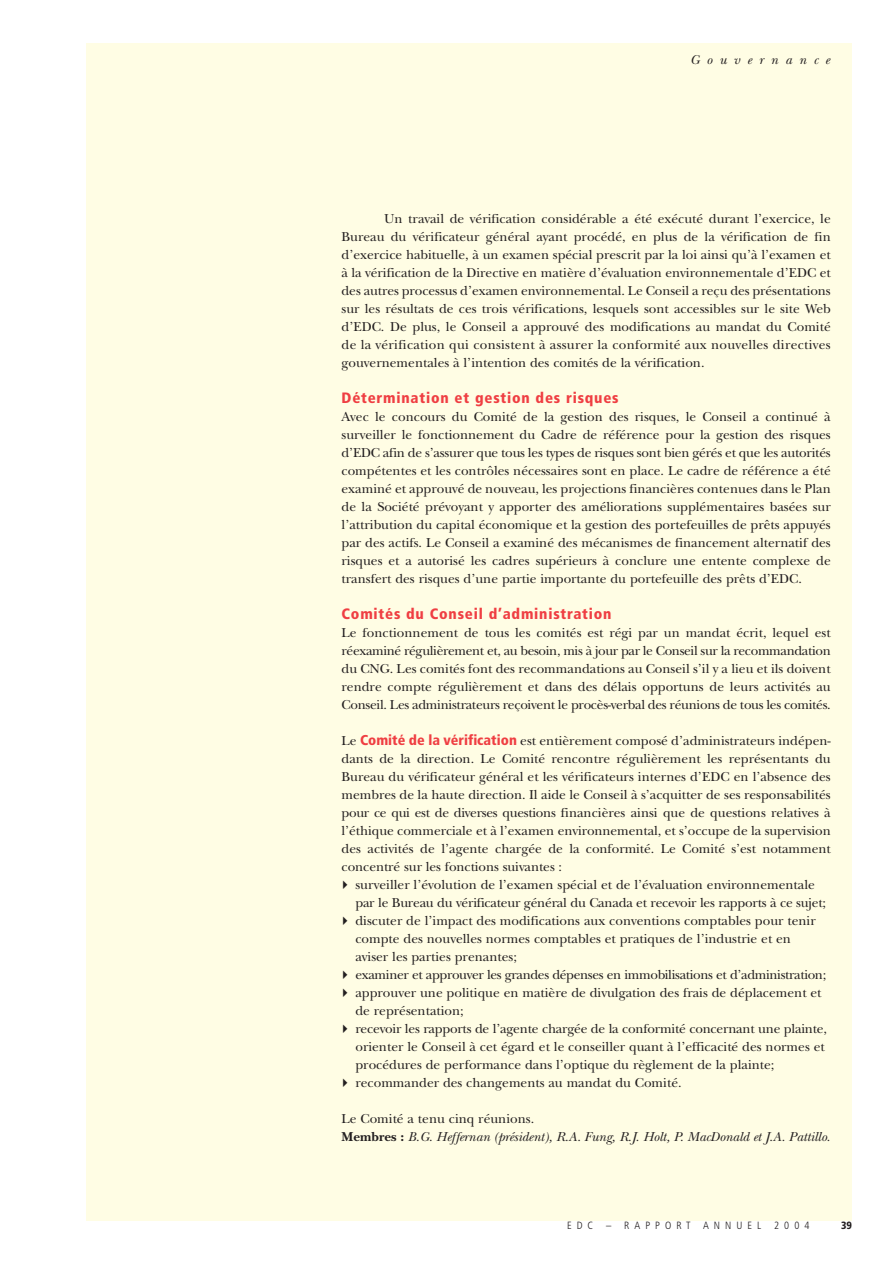
<style>
.page{position:relative;width:893px;height:1263px;background:#fff}
.page>*{position:absolute;margin:0;border:0;box-sizing:border-box;transform-origin:0 0}
.t1{font:900 condensed 15px "Frutiger";letter-spacing:.05em;color:#ef3e42}
.t2{font:13.5px/18px "New Baskerville";color:#231f20;text-align:justify}
.t3{font:italic 13.5px/18px "New Baskerville";letter-spacing:-.005em;color:#231f20}
.t4{font:italic 13.5px "New Baskerville";letter-spacing:.52em;color:#231f20}
.t5{font:300 condensed 10.5px "Frutiger";letter-spacing:.48em;color:#231f20}
.t6{font:900 condensed 10.5px "Frutiger";color:#231f20}
.s1{font-family:"Frutiger";font-weight:900;font-stretch:condensed;font-size:14.25px;color:#ef3e42}
.s2{font-style:normal}
.s3{font-weight:700;font-style:normal}
</style>
<div class="page">
<div style="left:86px;top:43px;width:766px;height:1178px;background:#fffde4"></div>
<svg style="left:343px;top:880px;width:4px;height:9px"></svg>
<svg style="left:343px;top:916px;width:4px;height:9px"></svg>
<svg style="left:343px;top:970px;width:4px;height:9px"></svg>
<svg style="left:343px;top:988px;width:4px;height:9px"></svg>
<svg style="left:343px;top:1024px;width:4px;height:9px"></svg>
<svg style="left:343px;top:1078px;width:4px;height:9px"></svg>
<p class="t4" style="left:690px;top:55px;width:141px">Gouvernance</p>
<p class="t2" style="left:341px;top:211px;width:491px;text-indent:43px">Un travail de vérification considérable a été exécuté durant l’exercice, le Bureau du vérificateur général ayant procédé, en plus de la vérification de fin d’exercice habituelle, à un examen spécial prescrit par la loi ainsi qu’à l’examen et à la vérification de la Directive en matière d’évaluation environnementale d’EDC et des autres processus d’examen environnemental. Le Conseil a reçu des présentations sur les résultats de ces trois vérifications, lesquels sont accessibles sur le site Web d’EDC. De plus, le Conseil a approuvé des modifications au mandat du Comité de la vérification qui consistent à assurer la conformité aux nouvelles directives gouvernementales à l’intention des comités de la vérification.</p>
<p class="t1" style="left:341px;top:392px;width:278px">Détermination et gestion des risques</p>
<p class="t2" style="left:341px;top:409px;width:491px">Avec le concours du Comité de la gestion des risques, le Conseil a continué à surveiller le fonctionnement du Cadre de référence pour la gestion des risques d’EDC afin de s’assurer que tous les types de risques sont bien gérés et que les autorités compétentes et les contrôles nécessaires sont en place. Le cadre de référence a été examiné et approuvé de nouveau, les projections financières contenues dans le Plan de la Société prévoyant y apporter des améliorations supplémentaires basées sur l’attribution du capital économique et la gestion des portefeuilles de prêts appuyés par des actifs. Le Conseil a examiné des mécanismes de financement alternatif des risques et a autorisé les cadres supérieurs à conclure une entente complexe de transfert des risques d’une partie importante du portefeuille des prêts d’EDC.</p>
<p class="t1" style="left:341px;top:608px;width:271px">Comités du Conseil d’administration</p>
<p class="t2" style="left:341px;top:625px;width:491px">Le fonctionnement de tous les comités est régi par un mandat écrit, lequel est réexaminé régulièrement et, au besoin, mis à jour par le Conseil sur la recommandation du CNG. Les comités font des recommandations au Conseil s’il y a lieu et ils doivent rendre compte régulièrement et dans des délais opportuns de leurs activités au Conseil. Les administrateurs reçoivent le procès-verbal des réunions de tous les comités.</p>
<p class="t2" style="left:341px;top:733px;width:491px">Le <span class="s1">Comité de la vérification</span> est entièrement composé d’administrateurs indépen&shy;dants de la direction. Le Comité rencontre régulièrement les représentants du Bureau du vérificateur général et les vérificateurs internes d’EDC en l’absence des membres de la haute direction. Il aide le Conseil à s’acquitter de ses responsabilités pour ce qui est de diverses questions financières ainsi que de questions relatives à l’éthique commerciale et à l’examen environnemental, et s’occupe de la supervision des activités de l’agente chargée de la conformité. Le Comité s’est notamment concentré sur les fonctions suivantes :</p>
<p class="t2" style="left:355px;top:877px;width:473px;text-align:left">surveiller l’évolution de l’examen spécial et de l’évaluation environnementale par le Bureau du vérificateur général du Canada et recevoir les rapports à ce sujet; discuter de l’impact des modifications aux conventions comptables pour tenir compte des nouvelles normes comptables et pratiques de l’industrie et en aviser les parties prenantes;<br>examiner et approuver les grandes dépenses en immobilisations et d’administration; approuver une politique en matière de divulgation des frais de déplacement et de représentation;<br>recevoir les rapports de l’agente chargée de la conformité concernant une plainte, orienter le Conseil à cet égard et le conseiller quant à l’efficacité des normes et procédures de performance dans l’optique du règlement de la plainte; recommander des changements au mandat du Comité.</p>
<p class="t3" style="left:341px;top:1111px;width:490px"><span class="s2">Le Comité a tenu cinq réunions.<br></span><span class="s3">Membres :</span> B.G. Heffernan (président), R.A. Fung, R.J. Holt, P. MacDonald et J.A. Pattillo.</p>
<p class="t5" style="left:567px;top:1221px;width:244px">EDC – RAPPORT ANNUEL 2004</p>
<p class="t6" style="left:841px;top:1221px;width:12px">39</p>
</div>
